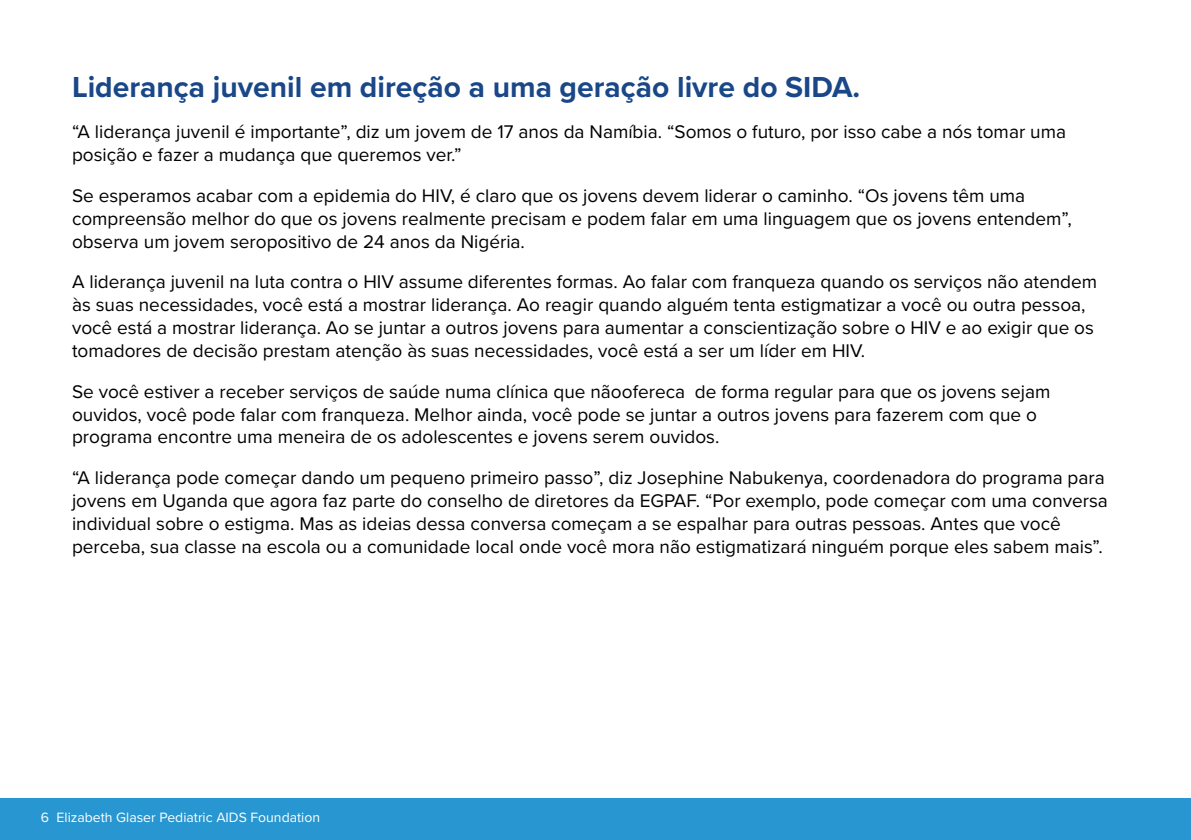
<style>
.page{position:relative;width:1191px;height:840px;background:#fff}
.page>*{position:absolute;margin:0;border:0;box-sizing:border-box;transform-origin:0 0}
.t1{font:700 30px "Proxima Nova";color:#194788}
.t2{font:19px/22.8px "Proxima Nova";color:#000}
.t3{font:14px "Proxima Nova";color:#fff}
</style>
<div class="page">
<div style="left:0;top:797px;width:1191px;height:42px;background:#2896d0"></div>
<h1 class="t1" style="left:72px;top:65px;width:789px">Liderança juvenil em direção a uma geração livre do SIDA.</h1>
<p class="t2" style="left:72px;top:120px;width:995px">“A liderança juvenil é importante”, diz um jovem de 17 anos da Namíbia. “Somos o futuro, por isso cabe a nós tomar uma posição e fazer a mudança que queremos ver.”</p>
<p class="t2" style="left:72px;top:183px;width:1001px">Se esperamos acabar com a epidemia do HIV, é claro que os jovens devem liderar o caminho. “Os jovens têm uma compreensão melhor do que os jovens realmente precisam e podem falar em uma linguagem que os jovens entendem”, observa um jovem seropositivo de 24 anos da Nigéria.</p>
<p class="t2" style="left:72px;top:270px;width:1026px">A liderança juvenil na luta contra o HIV assume diferentes formas. Ao falar com franqueza quando os serviços não atendem às suas necessidades, você está a mostrar liderança. Ao reagir quando alguém tenta estigmatizar a você ou outra pessoa, você está a mostrar liderança. Ao se juntar a outros jovens para aumentar a conscientização sobre o HIV e ao exigir que os tomadores de decisão prestam atenção às suas necessidades, você está a ser um líder em HIV.</p>
<p class="t2" style="left:72px;top:379px;width:980px">Se você estiver a receber serviços de saúde numa clínica que nãoofereca de forma regular para que os jovens sejam ouvidos, você pode falar com franqueza. Melhor ainda, você pode se juntar a outros jovens para fazerem com que o programa encontre uma meneira de os adolescentes e jovens serem ouvidos.</p>
<p class="t2" style="left:72px;top:465px;width:1037px">“A liderança pode começar dando um pequeno primeiro passo”, diz Josephine Nabukenya, coordenadora do programa para jovens em Uganda que agora faz parte do conselho de diretores da EGPAF. “Por exemplo, pode começar com uma conversa individual sobre o estigma. Mas as ideias dessa conversa começam a se espalhar para outras pessoas. Antes que você perceba, sua classe na escola ou a comunidade local onde você mora não estigmatizará ninguém porque eles sabem mais”.</p>
<p class="t3" style="left:41px;top:806px;width:281px">6 Elizabeth Glaser Pediatric AIDS Foundation</p>
</div>
